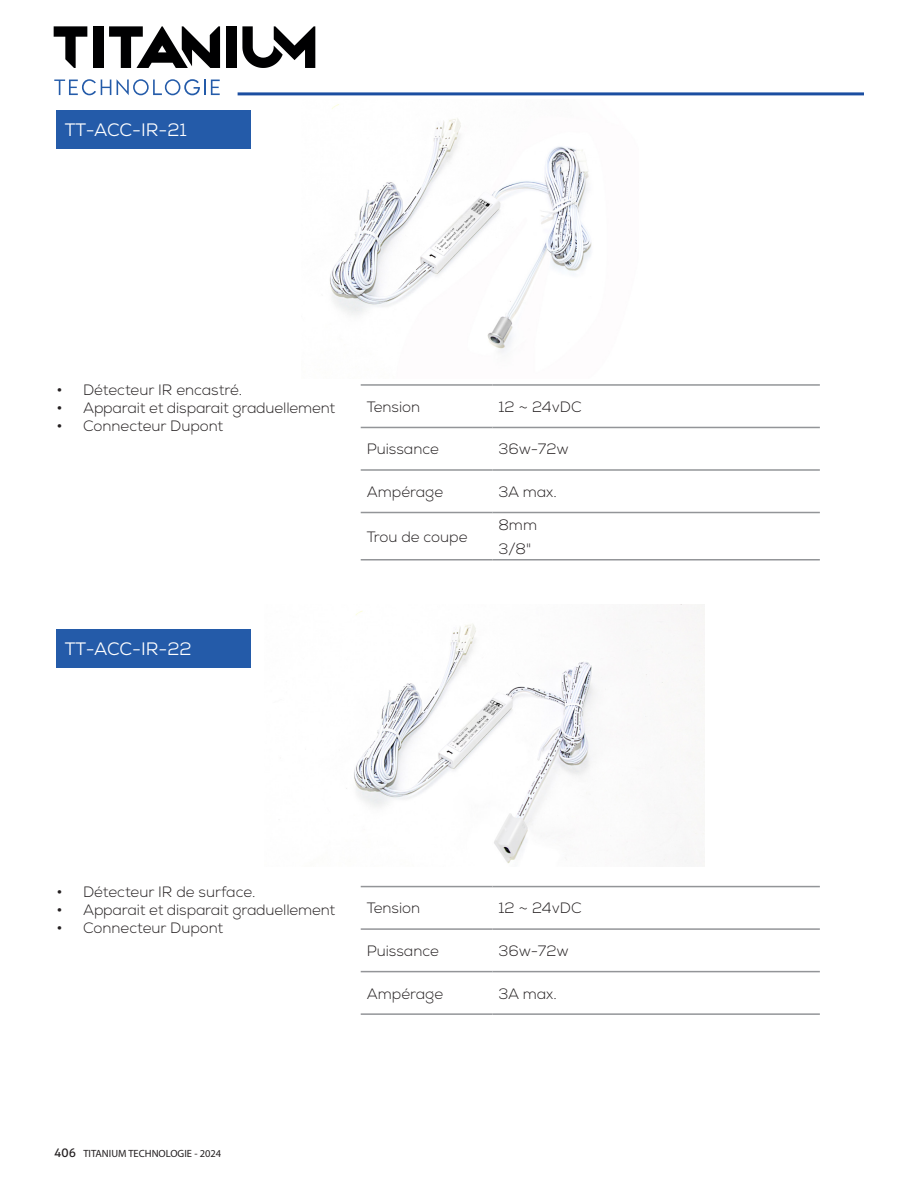
<style>
.page{position:relative;width:918px;height:1188px;background:#fff}
.page>*{position:absolute;margin:0;border:0;box-sizing:border-box;transform-origin:0 0}
.t1{font:18px "Nexa";color:#fff}
.t2{font:300 15px "Nexa";color:#231f20}
.t3{font:10.5px "Myriad Pro";color:#231f20}
.s1{font-size:18px}
.s2{font-family:"Aller";font-size:12px}
</style>
<div class="page">
<hr style="left:238px;top:92px;width:626px;height:3px;background:#1b4ea1">
<img style="left:329px;top:104px;width:263px;height:249px">
<img style="left:346px;top:605px;width:358px;height:261px">
<div style="left:56px;top:629px;width:195px;height:38px;background:#245ba9"></div>
<div style="left:56px;top:111px;width:195px;height:38px;background:#245ba9"></div>
<hr style="left:492px;top:384px;width:328px;height:2px;background:#939598">
<hr style="left:492px;top:427px;width:328px;height:1px;background:#939598">
<hr style="left:492px;top:469px;width:328px;height:2px;background:#939598">
<hr style="left:492px;top:512px;width:328px;height:1px;background:#939598">
<hr style="left:492px;top:559px;width:328px;height:2px;background:#939598">
<hr style="left:361px;top:384px;width:131px;height:2px;background:#939598">
<hr style="left:361px;top:427px;width:131px;height:1px;background:#939598">
<hr style="left:361px;top:469px;width:131px;height:2px;background:#939598">
<hr style="left:361px;top:512px;width:131px;height:1px;background:#939598">
<hr style="left:361px;top:559px;width:131px;height:2px;background:#939598">
<hr style="left:492px;top:886px;width:328px;height:1px;background:#939598">
<hr style="left:492px;top:928px;width:328px;height:2px;background:#939598">
<hr style="left:492px;top:971px;width:328px;height:1px;background:#939598">
<hr style="left:492px;top:1013px;width:328px;height:2px;background:#939598">
<hr style="left:361px;top:886px;width:131px;height:1px;background:#939598">
<hr style="left:361px;top:928px;width:131px;height:2px;background:#939598">
<hr style="left:361px;top:971px;width:131px;height:1px;background:#939598">
<hr style="left:361px;top:1013px;width:131px;height:2px;background:#939598">
<svg style="left:54px;top:79px;width:57px;height:16px"></svg>
<svg style="left:117px;top:79px;width:103px;height:16px"></svg>
<div style="left:226px;top:26px;width:11px;height:42px;background:#000001"></div>
<svg style="left:109px;top:26px;width:111px;height:42px"></svg>
<svg style="left:54px;top:26px;width:33px;height:42px"></svg>
<div style="left:93px;top:26px;width:10px;height:42px;background:#000001"></div>
<svg style="left:242px;top:26px;width:73px;height:42px"></svg>
<p class="t1" style="left:65px;top:119px;width:124px">TT-ACC-IR-21</p>
<p class="t2" style="left:56px;top:381px;width:188px"><span class="s1">•</span> Détecteur IR encastré.</p>
<p class="t2" style="left:56px;top:399px;width:281px"><span class="s1">•</span> Apparait et disparait graduellement</p>
<p class="t2" style="left:56px;top:417px;width:169px"><span class="s1">•</span> Connecteur Dupont</p>
<p class="t2" style="left:367px;top:398px;width:55px">Tension</p>
<p class="t2" style="left:498px;top:398px;width:85px">12 ~ 24vDC</p>
<p class="t2" style="left:367px;top:440px;width:74px">Puissance</p>
<p class="t2" style="left:498px;top:440px;width:72px">36w-72w</p>
<p class="t2" style="left:367px;top:483px;width:78px">Ampérage</p>
<p class="t2" style="left:498px;top:483px;width:60px">3A max.</p>
<p class="t2" style="left:367px;top:528px;width:102px">Trou de coupe</p>
<p class="t2" style="left:498px;top:516px;width:40px">8mm</p>
<p class="t2" style="left:498px;top:540px;width:34px">3/8"</p>
<p class="t1" style="left:65px;top:637px;width:128px">TT-ACC-IR-22</p>
<p class="t2" style="left:56px;top:883px;width:201px"><span class="s1">•</span> Détecteur IR de surface.</p>
<p class="t2" style="left:56px;top:901px;width:281px"><span class="s1">•</span> Apparait et disparait graduellement</p>
<p class="t2" style="left:56px;top:919px;width:169px"><span class="s1">•</span> Connecteur Dupont</p>
<p class="t2" style="left:367px;top:899px;width:55px">Tension</p>
<p class="t2" style="left:498px;top:899px;width:85px">12 ~ 24vDC</p>
<p class="t2" style="left:367px;top:942px;width:74px">Puissance</p>
<p class="t2" style="left:498px;top:942px;width:72px">36w-72w</p>
<p class="t2" style="left:367px;top:985px;width:78px">Ampérage</p>
<p class="t2" style="left:498px;top:985px;width:60px">3A max.</p>
<p class="t3" style="left:54px;top:1147px;width:169px"><span class="s2">406</span> TITANIUM TECHNOLOGIE - 2024</p>
</div>
